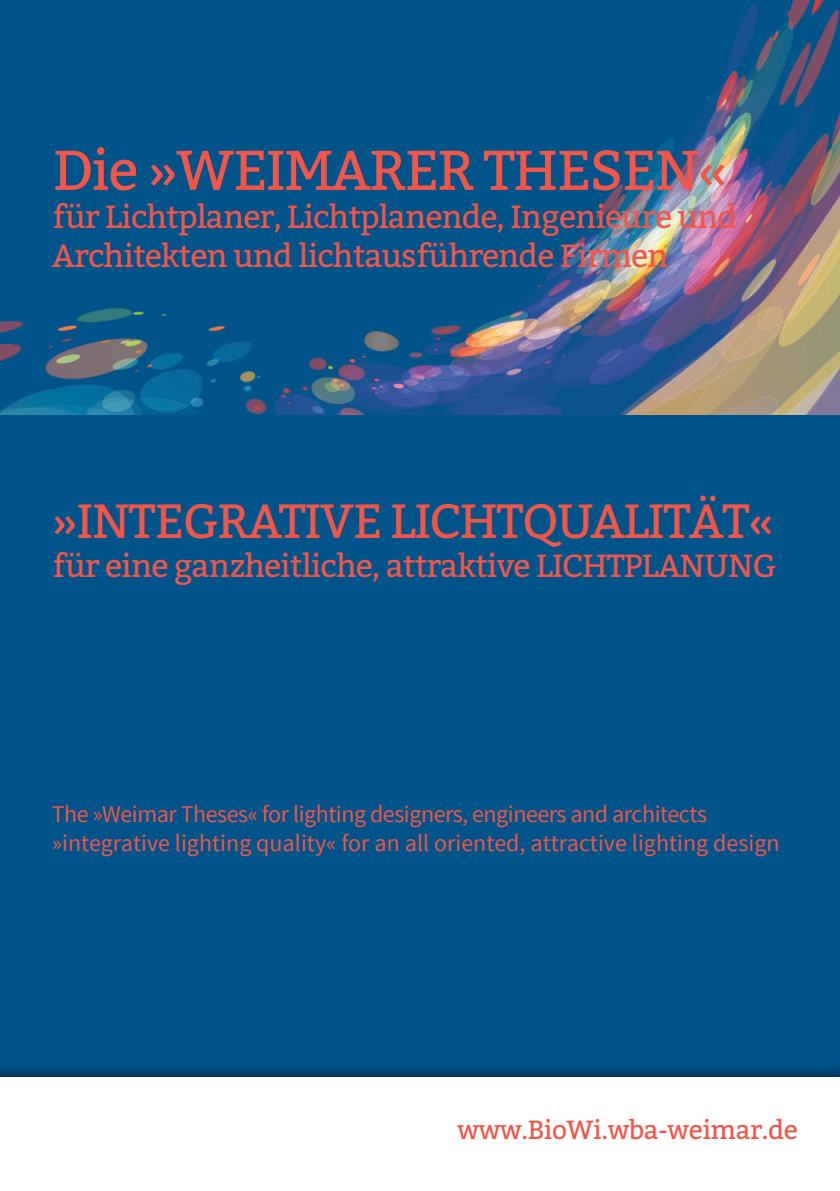
<style>
.page{position:relative;width:840px;height:1191px;background:#fff}
.page>*{position:absolute;margin:0;border:0;box-sizing:border-box;transform-origin:0 0}
.t1{font:56px "Bitter";letter-spacing:-.03em;color:#f15648}
.t2{font:48px "Bitter";letter-spacing:-.03em;color:#f15648}
.t3{font:32px/38.4px "Bitter";letter-spacing:-.03em;color:#f15648}
.t4{font:26.2px "Bitter";letter-spacing:-.02em;color:#f15648}
.t5{font:24px/28.8px "Source Sans Pro";letter-spacing:-.01em;color:#f15648}
</style>
<div class="page">
<div style="left:0;top:414px;width:839px;height:674px;background:#00548a"></div>
<img style="left:0;top:0;width:839px;height:414px">
<div style="left:0;top:1077px;width:839px;height:114px;background:#fff"></div>
<h1 class="t1" style="left:52px;top:137px;width:676px">Die »WEIMARER THESEN«</h1>
<h3 class="t3" style="left:52px;top:198px;width:686px">für Lichtplaner, Lichtplanende, Ingenieure und<br>Architekten und lichtausführende Firmen</h3>
<h2 class="t2" style="left:52px;top:493px;width:723px">»INTEGRATIVE LICHTQUALITÄT«</h2>
<h3 class="t3" style="left:52px;top:547px;width:725px">für eine ganzheitliche, attraktive LICHTPLANUNG</h3>
<p class="t5" style="left:52px;top:800px;width:728px">The »Weimar Theses« for lighting designers, engineers and architects »integrative lighting quality« for an all oriented, attractive lighting design</p>
<p class="t4" style="left:457px;top:1114px;width:341px">www.BioWi.wba-weimar.de</p>
</div>
